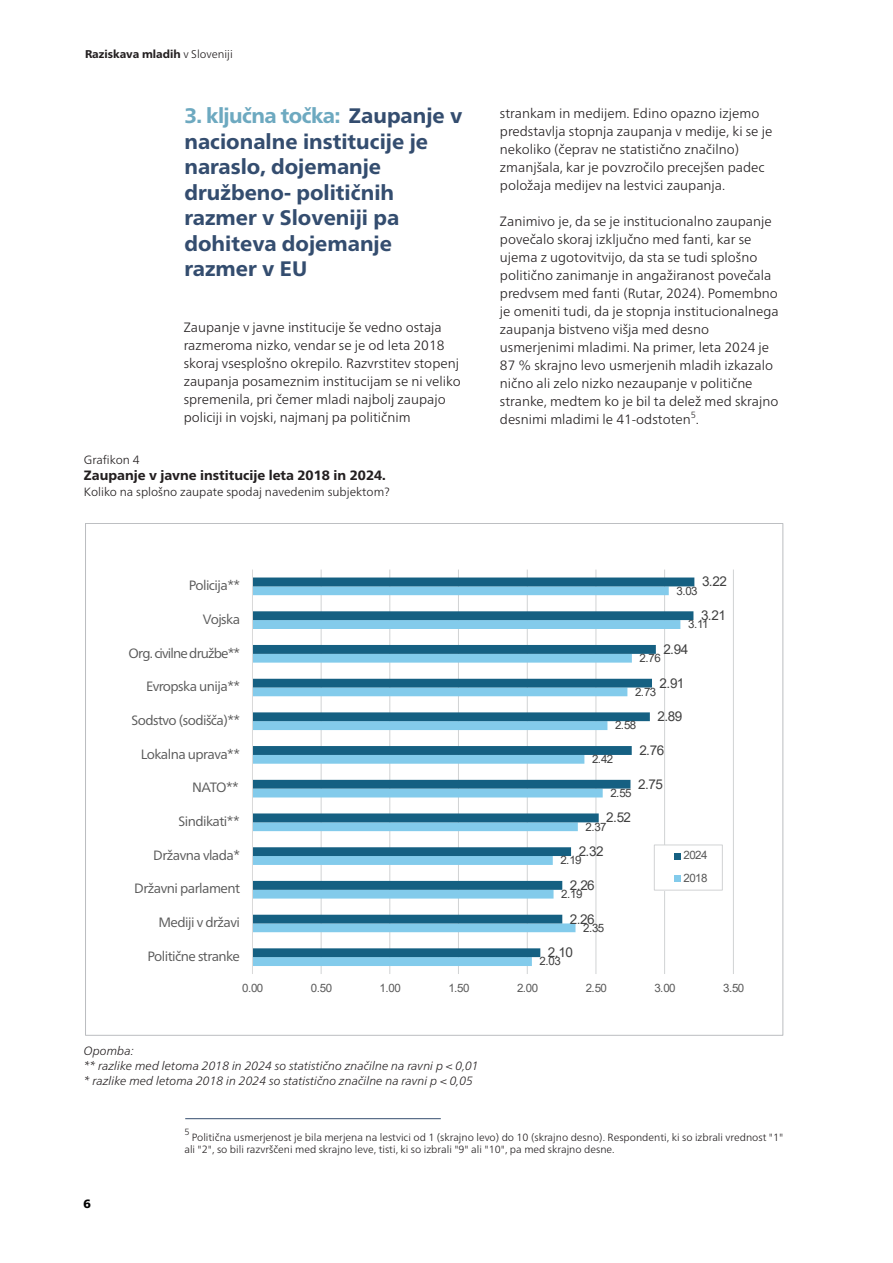
<style>
.page{position:relative;width:893px;height:1263px;background:#fff}
.page>*{position:absolute;margin:0;border:0;box-sizing:border-box;transform-origin:0 0}
.t1{font:800 21px/25.5px "Neue Frutiger World";color:#344d6f}
.t2{font:300 13.5px/18px "Neue Frutiger World";color:#231f20}
.t3{font:13.5px "Neue Frutiger World";letter-spacing:-.04em;color:#595959}
.t4{font:13.5px "Arial";letter-spacing:-.045em;color:#404040}
.t5{font:800 13.5px "Neue Frutiger World";color:#231f20}
.t6{font:13.5px "Neue Frutiger World";letter-spacing:-.065em;color:#595959}
.t7{font:italic 300 12px/15px "Neue Frutiger World";color:#231f20}
.t8{font:300 12px "Neue Frutiger World";color:#231f20}
.t9{font:900 12px "Neue Frutiger World";color:#000}
.t10{font:11.55px "Arial";letter-spacing:-.05em;color:#404040}
.t11{font:11.55px/22.5px "Arial";letter-spacing:-.05em;color:#595959}
.t12{font:800 11.25px "Neue Frutiger World";color:#231f20}
.t13{font:300 10.5px/12px "Neue Frutiger World";color:#231f20}
.t14{font:300 9px "Neue Frutiger World";color:#231f20}
.s1{font-weight:300}
.s2{color:#6da9c0}
</style>
<div class="page">
<hr style="left:185px;top:1118px;width:256px;height:1px;background:#344d6f">
<hr style="left:321px;top:569px;width:1px;height:405px;background:#d1d3d4">
<hr style="left:389px;top:569px;width:1px;height:405px;background:#d1d3d4">
<hr style="left:458px;top:569px;width:1px;height:405px;background:#d1d3d4">
<hr style="left:527px;top:569px;width:1px;height:405px;background:#d1d3d4">
<hr style="left:595px;top:569px;width:1px;height:405px;background:#d1d3d4">
<hr style="left:664px;top:569px;width:1px;height:405px;background:#d1d3d4">
<hr style="left:733px;top:569px;width:1px;height:405px;background:#d1d3d4">
<svg style="left:253px;top:957px;width:344px;height:9px;fill:#83cbeb"></svg>
<svg style="left:253px;top:577px;width:441px;height:380px"></svg>
<hr style="left:252px;top:569px;width:1px;height:405px;background:#d9d9d9">
<div style="left:654px;top:845px;width:68px;height:45px;background:#fff"></div>
<div style="left:654px;top:844px;width:69px;height:47px;border:1px solid #d1d3d4"></div>
<div style="left:674px;top:853px;width:7px;height:6px;background:#156082"></div>
<div style="left:674px;top:876px;width:7px;height:6px;background:#83cbeb"></div>
<p class="t12" style="left:85px;top:50px;width:149px">Raziskava mladih <span class="s1">v Sloveniji</span></p>
<h1 class="t1" style="left:184px;top:105px;width:280px"><span class="s2">3. ključna točka:</span> Zaupanje v nacionalne institucije je naraslo, dojemanje družbeno- političnih razmer v Sloveniji pa dohiteva dojemanje razmer v EU</h1>
<p class="t2" style="left:184px;top:319px;width:279px">Zaupanje v javne institucije še vedno ostaja razmeroma nizko, vendar se je od leta 2018 skoraj vsesplošno okrepilo. Razvrstitev stopenj zaupanja posameznim institucijam se ni veliko spremenila, pri čemer mladi najbolj zaupajo policiji in vojski, najmanj pa političnim</p>
<p class="t2" style="left:500px;top:105px;width:274px">strankam in medijem. Edino opazno izjemo predstavlja stopnja zaupanja v medije, ki se je nekoliko (čeprav ne statistično značilno) zmanjšala, kar je povzročilo precejšen padec položaja medijev na lestvici zaupanja.</p>
<p class="t2" style="left:500px;top:213px;width:280px">Zanimivo je, da se je institucionalno zaupanje povečalo skoraj izključno med fanti, kar se ujema z ugotovitvijo, da sta se tudi splošno politično zanimanje in angažiranost povečala predvsem med fanti (Rutar, 2024). Pomembno je omeniti tudi, da je stopnja institucionalnega zaupanja bistveno višja med desno usmerjenimi mladimi. Na primer, leta 2024 je 87 % skrajno levo usmerjenih mladih izkazalo nično ali zelo nizko nezaupanje v politične stranke, medtem ko je bil ta delež med skrajno desnimi mladimi le 41-odstoten<sup>5</sup>.</p>
<p class="t8" style="left:84px;top:454px;width:57px">Grafikon 4</p>
<p class="t5" style="left:84px;top:470px;width:303px">Zaupanje v javne institucije leta 2018 in 2024.</p>
<p class="t8" style="left:84px;top:486px;width:307px">Koliko na splošno zaupate spodaj navedenim subjektom?</p>
<p class="t3" style="left:189px;top:580px;width:53px">Policija**</p>
<p class="t4" style="left:702px;top:577px;width:26px">3.22</p>
<p class="t10" style="left:676px;top:586px;width:23px">3.03</p>
<p class="t3" style="left:203px;top:613px;width:39px">Vojska</p>
<p class="t4" style="left:701px;top:610px;width:26px">3.21</p>
<p class="t10" style="left:688px;top:620px;width:22px">3.11</p>
<p class="t6" style="left:129px;top:647px;width:113px">Org. civilne družbe**</p>
<p class="t4" style="left:663px;top:644px;width:26px">2.94</p>
<p class="t10" style="left:640px;top:654px;width:23px">2.76</p>
<p class="t3" style="left:146px;top:681px;width:96px">Evropska unija**</p>
<p class="t4" style="left:660px;top:678px;width:26px">2.91</p>
<p class="t10" style="left:635px;top:687px;width:23px">2.73</p>
<p class="t3" style="left:132px;top:714px;width:110px">Sodstvo (sodišča)**</p>
<p class="t10" style="left:615px;top:721px;width:23px">2.58</p>
<p class="t4" style="left:657px;top:711px;width:26px">2.89</p>
<p class="t3" style="left:141px;top:748px;width:101px">Lokalna uprava**</p>
<p class="t10" style="left:592px;top:755px;width:23px">2.42</p>
<p class="t4" style="left:639px;top:745px;width:26px">2.76</p>
<p class="t3" style="left:192px;top:782px;width:48px">NATO**</p>
<p class="t4" style="left:638px;top:779px;width:26px">2.75</p>
<p class="t10" style="left:610px;top:788px;width:23px">2.55</p>
<p class="t3" style="left:178px;top:816px;width:63px">Sindikati**</p>
<p class="t4" style="left:606px;top:812px;width:26px">2.52</p>
<p class="t10" style="left:586px;top:822px;width:23px">2.37</p>
<p class="t3" style="left:153px;top:849px;width:88px">Državna vlada*</p>
<p class="t3" style="left:134px;top:883px;width:107px">Državni parlament</p>
<p class="t4" style="left:579px;top:846px;width:26px">2.32</p>
<p class="t10" style="left:560px;top:856px;width:23px">2.19</p>
<p class="t4" style="left:570px;top:880px;width:26px">2.26</p>
<p class="t10" style="left:561px;top:889px;width:23px">2.19</p>
<p class="t11" style="left:683px;top:845px;width:25px">2024<br>2018</p>
<p class="t3" style="left:159px;top:917px;width:83px">Mediji v državi</p>
<p class="t4" style="left:570px;top:914px;width:26px">2.26</p>
<p class="t10" style="left:583px;top:923px;width:23px">2.35</p>
<p class="t3" style="left:148px;top:950px;width:94px">Politične stranke</p>
<p class="t4" style="left:548px;top:947px;width:26px">2.10</p>
<p class="t10" style="left:540px;top:957px;width:23px">2.03</p>
<p class="t11" style="left:242px;top:978px;width:23px">0.00</p>
<p class="t11" style="left:311px;top:978px;width:23px">0.50</p>
<p class="t11" style="left:380px;top:978px;width:23px">1.00</p>
<p class="t11" style="left:448px;top:978px;width:23px">1.50</p>
<p class="t11" style="left:517px;top:978px;width:23px">2.00</p>
<p class="t11" style="left:586px;top:978px;width:23px">2.50</p>
<p class="t11" style="left:654px;top:978px;width:23px">3.00</p>
<p class="t11" style="left:723px;top:978px;width:23px">3.50</p>
<p class="t7" style="left:84px;top:1044px;width:396px">Opomba:<br>** razlike med letoma 2018 in 2024 so statistično značilne na ravni p &lt; 0,01 * razlike med letoma 2018 in 2024 so statistično značilne na ravni p &lt; 0,05</p>
<p class="t9" style="left:84px;top:1198px;width:9px">6</p>
<p class="t14" style="left:184px;top:1127px;width:7px">5</p>
<p class="t13" style="left:184px;top:1132px;width:600px;text-indent:7px">Politična usmerjenost je bila merjena na lestvici od 1 (skrajno levo) do 10 (skrajno desno). Respondenti, ki so izbrali vrednost "1" ali "2", so bili razvrščeni med skrajno leve, tisti, ki so izbrali "9" ali "10", pa med skrajno desne.</p>
</div>
